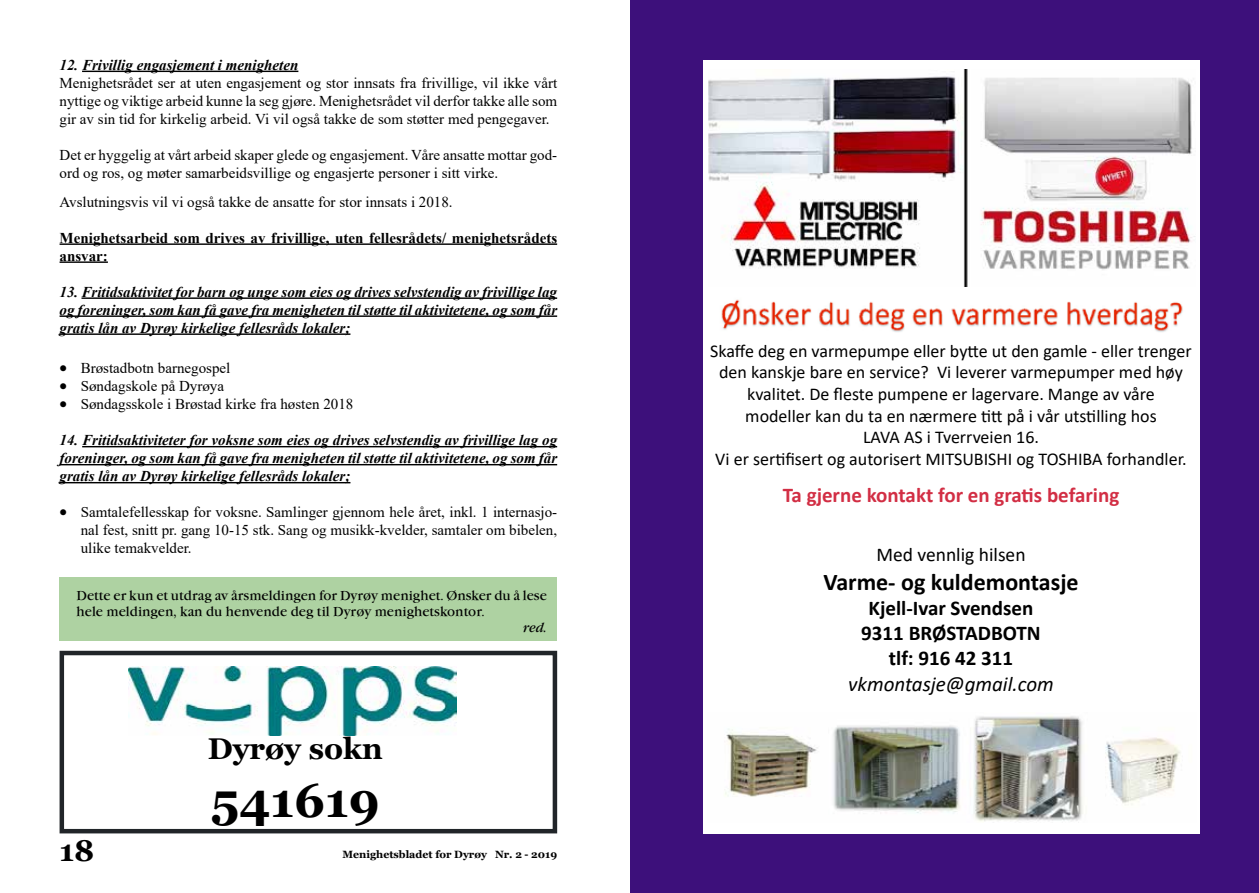
<style>
.page{position:relative;width:1259px;height:893px;background:#fff}
.page>*{position:absolute;margin:0;border:0;box-sizing:border-box;transform-origin:0 0}
.t1{font:700 48px "Georgia";color:#000}
.t2{font:700 30px "Georgia";color:#000}
.t3{font:700 24px "Calibri";color:#000}
.t4{font:700 21px/25.2px "Calibri";color:#000;text-align:center}
.t5{font:700 21px "Calibri";color:#d22e44}
.t6{font:italic 21px "Calibri";color:#000}
.t7{font:19.5px "Calibri";color:#000}
.t8{font:18px/21.6px "Calibri";color:#000;text-align:center}
.t9{font:15px/18px "Times New Roman";color:#000;text-align:justify}
.t10{font:italic 700 15px/18px "Times New Roman";color:#000;text-align:justify}
.t11{font:700 15px/18px "Times New Roman";color:#000}
.t12{font:13.5px/16.2px "Gourmand";color:#000}
.t13{font:italic 13.5px "Gourmand";color:#000}
.t14{font:700 10.5px "Georgia";color:#000}
</style>
<div class="page">
<div style="left:630px;top:0;width:629px;height:893px;background:#3d107b"></div>
<div style="left:703px;top:60px;width:496px;height:773px;background:#fff"></div>
<img style="left:708px;top:69px;width:487px;height:217px">
<img style="left:725px;top:715px;width:456px;height:107px">
<img style="left:721px;top:299px;width:462px;height:33px">
<hr style="left:82px;top:71px;width:216px;height:1px;background:#000">
<hr style="left:60px;top:243px;width:497px;height:2px;background:#000">
<hr style="left:60px;top:261px;width:48px;height:2px;background:#000">
<hr style="left:81px;top:297px;width:476px;height:2px;background:#000">
<hr style="left:60px;top:315px;width:497px;height:2px;background:#000">
<hr style="left:60px;top:333px;width:290px;height:2px;background:#000">
<hr style="left:82px;top:446px;width:475px;height:1px;background:#000">
<hr style="left:60px;top:464px;width:497px;height:1px;background:#000">
<hr style="left:60px;top:482px;width:290px;height:1px;background:#000">
<div style="left:60px;top:577px;width:497px;height:64px;background:#aed2a2"></div>
<div style="left:60px;top:651px;width:497px;height:182px;background:#fff;border:4px solid #212529"></div>
<img style="left:129px;top:666px;width:328px;height:69px">
<p class="t10" style="left:60px;top:55px;width:240px">12. Frivillig engasjement i menigheten</p>
<p class="t9" style="left:60px;top:73px;width:499px">Menighetsrådet ser at uten engasjement og stor innsats fra frivillige, vil ikke vårt nyttige og viktige arbeid kunne la seg gjøre. Menighetsrådet vil derfor takke alle som gir av sin tid for kirkelig arbeid. Vi vil også takke de som støtter med pengegaver.</p>
<p class="t9" style="left:60px;top:145px;width:499px">Det er hyggelig at vårt arbeid skaper glede og engasjement. Våre ansatte mottar god&shy;ord og ros, og møter samarbeidsvillige og engasjerte personer i sitt virke.</p>
<p class="t9" style="left:60px;top:192px;width:395px">Avslutningsvis vil vi også takke de ansatte for stor innsats i 2018.</p>
<p class="t11" style="left:60px;top:228px;width:499px">Menighetsarbeid som drives av frivillige, uten fellesrådets/ menighetsrådets ansvar:</p>
<p class="t10" style="left:60px;top:282px;width:499px">13. Fritidsaktivitet for barn og unge som eies og drives selvstendig av frivillige lag og foreninger, som kan få gave fra menigheten til støtte til aktivitetene, og som får gratis lån av Dyrøy kirkelige fellesråds lokaler;</p>
<p class="t9" style="left:60px;top:359px;width:172px">• Brøstadbotn barnegospel</p>
<p class="t9" style="left:60px;top:377px;width:166px">• Søndagskole på Dyrøya</p>
<p class="t9" style="left:60px;top:395px;width:295px">• Søndagsskole i Brøstad kirke fra høsten 2018</p>
<p class="t10" style="left:60px;top:431px;width:499px">14. Fritidsaktiviteter for voksne som eies og drives selvstendig av frivillige lag og foreninger, og som kan få gave fra menigheten til støtte til aktivitetene, og som får gratis lån av Dyrøy kirkelige fellesråds lokaler;</p>
<p class="t9" style="left:81px;top:503px;width:478px;text-indent:-21px">• Samtalefellesskap for voksne. Samlinger gjennom hele året, inkl. 1 internasjo&shy;nal fest, snitt pr. gang 10-15 stk. Sang og musikk-kvelder, samtaler om bibelen, ulike temakvelder.</p>
<p class="t12" style="left:77px;top:587px;width:472px">Dette er kun et utdrag av årsmeldingen for Dyrøy menighet. Ønsker du å lese hele meldingen, kan du henvende deg til Dyrøy menighetskontor.</p>
<p class="t13" style="left:523px;top:620px;width:25px">red.</p>
<h2 class="t2" style="left:208px;top:730px;width:177px">Dyrøy sokn</h2>
<h1 class="t1" style="left:211px;top:769px;width:171px">541619</h1>
<h2 class="t2" style="left:60px;top:832px;width:36px">18</h2>
<p class="t14" style="left:342px;top:848px;width:216px">Menighetsbladet for Dyrøy Nr. 2 - 2019</p>
<p class="t8" style="left:710px;top:340px;width:483px">Skaffe deg en varmepumpe eller bytte ut den gamle - eller trenger den kanskje bare en service? Vi leverer varmepumper med høy kvalitet. De fleste pumpene er lagervare. Mange av våre<br>modeller kan du ta en nærmere titt på i vår utstilling hos<br>LAVA AS i Tverrveien 16.<br>Vi er sertifisert og autorisert MITSUBISHI og TOSHIBA forhandler.</p>
<h3 class="t5" style="left:783px;top:480px;width:338px">Ta gjerne kontakt for en gratis befaring</h3>
<h3 class="t7" style="left:876px;top:541px;width:151px">Med vennlig hilsen</h3>
<h3 class="t3" style="left:823px;top:565px;width:257px">Varme- og kuldemontasje</h3>
<h3 class="t4" style="left:861px;top:595px;width:181px">Kjell-Ivar Svendsen<br>9311 BRØSTADBOTN tlf: 916 42 311</h3>
<h3 class="t6" style="left:848px;top:669px;width:207px">vkmontasje@gmail.com</h3>
</div>
